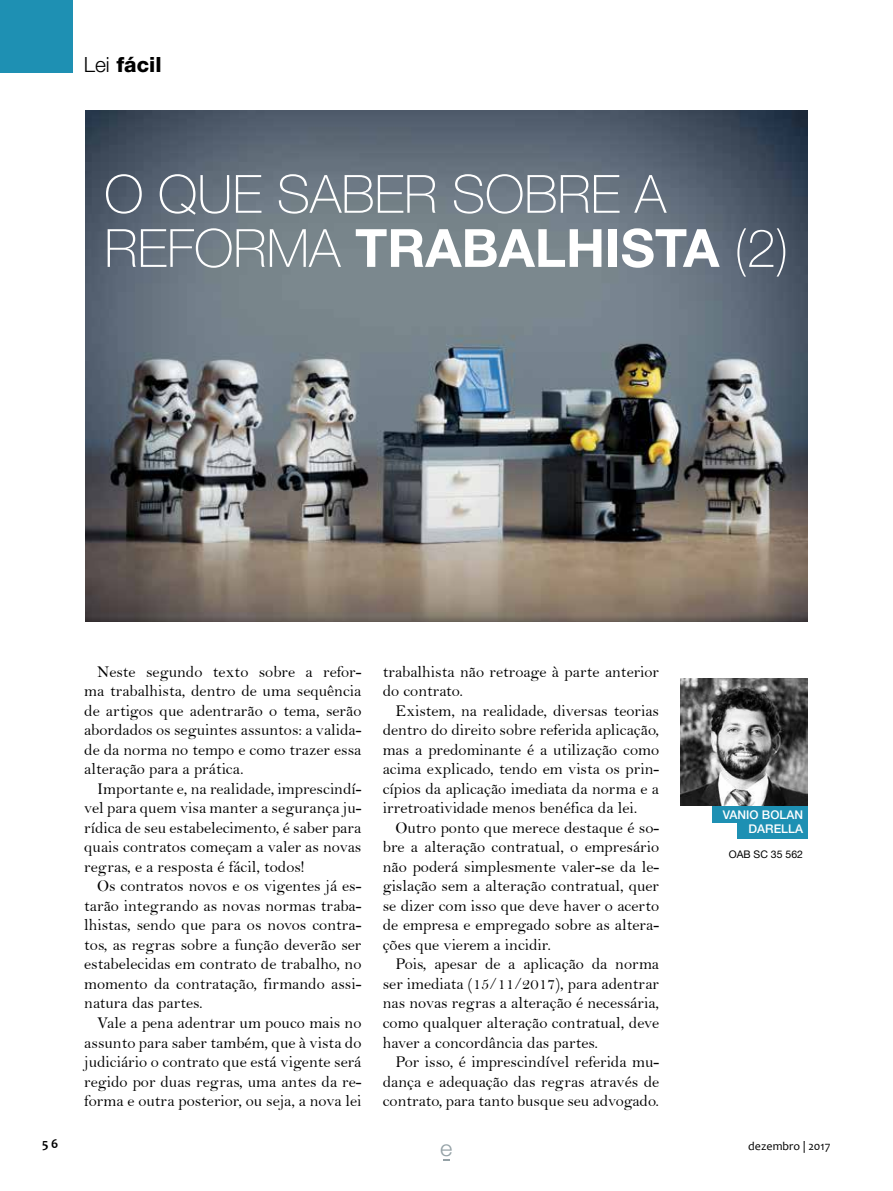
<style>
.page{position:relative;width:893px;height:1191px;background:#fff}
.page>*{position:absolute;margin:0;border:0;box-sizing:border-box;transform-origin:0 0}
.t1{font:100 52.8px/54.2px "Helvetica Neue LT Std";color:#fff}
.t2{font:300 22.05px "Helvetica Neue LT Std";color:#94a1a6;scale:1.07 1}
.t3{font:800 21px "Helvetica Neue LT Std";color:#000}
.t4{font:16.5px/19.5px "Bell";color:#000;text-align:justify}
.t5{font:700 13.5px "Candara";color:#000}
.t6{font:500 12px/14.4px "Helvetica Neue LT Std";color:#fff;text-align:right}
.t7{font:12px "Candara";color:#000}
.t8{font:10.5px "Helvetica Neue LT Std";color:#000}
.s1{font-weight:300}
.s2{font-weight:700}
</style>
<div class="page">
<img style="left:85px;top:111px;width:723px;height:510px">
<div style="left:0;top:0;width:73px;height:73px;background:#1e90b3"></div>
<div style="left:712px;top:805px;width:96px;height:18px;background:#1e90b3"></div>
<div style="left:737px;top:821px;width:71px;height:18px;background:#1e90b3"></div>
<img style="left:680px;top:678px;width:128px;height:127px">
<p class="t3" style="left:84px;top:52px;width:79px"><span class="s1">Lei</span> fácil</p>
<h1 class="t1" style="left:104px;top:167px;width:686px">O QUE SABER SOBRE A<br>REFORMA <span class="s2">TRABALHISTA</span> (2)</h1>
<p class="t4" style="left:84px;top:661px;width:279px;text-indent:13px">Neste segundo texto sobre a refor&shy;ma trabalhista, dentro de uma sequência de artigos que adentrarão o tema, serão abordados os seguintes assuntos: a valida&shy;de da norma no tempo e como trazer essa alteração para a prática.</p>
<p class="t4" style="left:84px;top:779px;width:279px;text-indent:13px">Importante e, na realidade, imprescindí&shy;vel para quem visa manter a segurança ju&shy;rídica de seu estabelecimento, é saber para quais contratos começam a valer as novas regras, e a resposta é fácil, todos!</p>
<p class="t4" style="left:84px;top:876px;width:279px;text-indent:13px">Os contratos novos e os vigentes já es&shy;tarão integrando as novas normas traba&shy;lhistas, sendo que para os novos contra&shy;tos, as regras sobre a função deverão ser estabelecidas em contrato de trabalho, no momento da contratação, firmando assi&shy;natura das partes.</p>
<p class="t4" style="left:84px;top:1013px;width:279px;text-indent:13px">Vale a pena adentrar um pouco mais no assunto para saber também, que à vista do judiciário o contrato que está vigente será regido por duas regras, uma antes da re&shy;forma e outra posterior, ou seja, a nova lei</p>
<p class="t4" style="left:383px;top:661px;width:278px">trabalhista não retroage à parte anterior do contrato.</p>
<p class="t4" style="left:383px;top:700px;width:278px;text-indent:13px">Existem, na realidade, diversas teorias dentro do direito sobre referida aplicação, mas a predominante é a utilização como acima explicado, tendo em vista os prin&shy;cípios da aplicação imediata da norma e a irretroatividade menos benéfica da lei.</p>
<p class="t4" style="left:383px;top:818px;width:278px;text-indent:13px">Outro ponto que merece destaque é so&shy;bre a alteração contratual, o empresário não poderá simplesmente valer-se da le&shy;gislação sem a alteração contratual, quer se dizer com isso que deve haver o acerto de empresa e empregado sobre as altera&shy;ções que vierem a incidir.</p>
<p class="t4" style="left:383px;top:954px;width:278px;text-indent:13px">Pois, apesar de a aplicação da norma ser imediata (15/11/2017), para adentrar nas novas regras a alteração é necessária, como qualquer alteração contratual, deve haver a concordância das partes.</p>
<p class="t4" style="left:383px;top:1052px;width:278px;text-indent:13px">Por isso, é imprescindível referida mu&shy;dança e adequação das regras através de contrato, para tanto busque seu advogado.</p>
<p class="t6" style="left:723px;top:807px;width:82px">VANIO BOLAN<br>DARELLA</p>
<p class="t8" style="left:729px;top:848px;width:76px">OAB SC 35 562</p>
<p class="t5" style="left:42px;top:1134px;width:18px">56</p>
<p class="t7" style="left:748px;top:1138px;width:84px">dezembro | 2017</p>
<h2 class="t2" style="left:440px;top:1134px;width:13px">e</h2>
</div>
